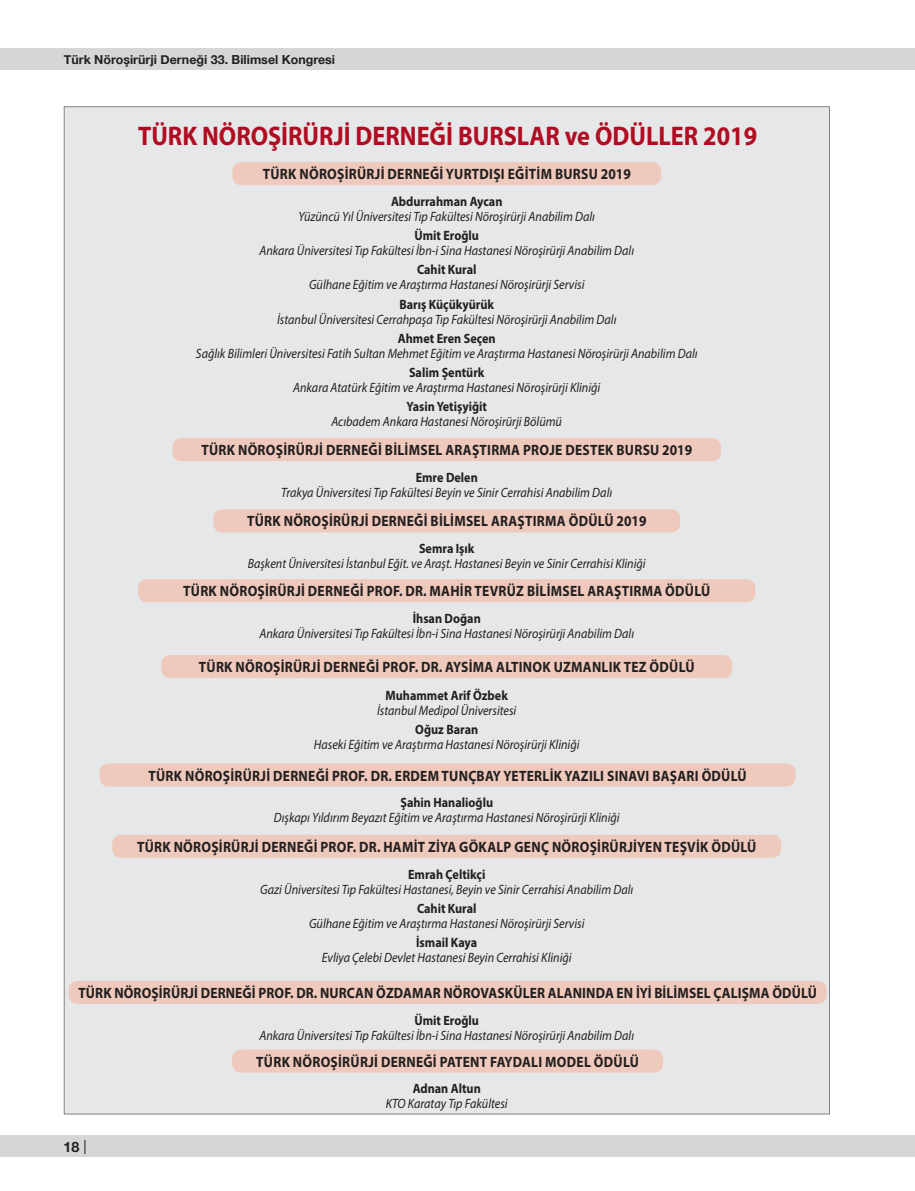
<style>
.page{position:relative;width:915px;height:1191px;background:#fff}
.page>*{position:absolute;margin:0;border:0;box-sizing:border-box;transform-origin:0 0}
.t1{font:700 27px "Myriad Pro";color:#b00c22;scale:.9 1}
.t2{font:700 15px "Myriad Pro";letter-spacing:.02em;color:#231f20;scale:.9 1}
.t3{font:700 14.25px "Helvetica Neue";color:#231f20}
.t4{font:italic 13.5px "Myriad Pro";color:#231f20;scale:.9 1}
.t5{font:700 13.5px "Myriad Pro";color:#231f20;scale:.9 1}
.t6{font:700 12.45px "Helvetica Neue";color:#231f20}
.s1{font-weight:400}
</style>
<div class="page">
<div style="left:64px;top:106px;width:765px;height:1008px;background:#e6e7e9;border:1px solid #808285"></div>
<div style="left:0;top:49px;width:914px;height:21px;background:#d5d6d8"></div>
<div style="left:0;top:1135px;width:914px;height:22px;background:#d5d6d8"></div>
<div style="left:172px;top:438px;width:548px;height:23px;background:#eec9bc;border-radius:9px"></div>
<div style="left:232px;top:1049px;width:430px;height:23px;background:#eec9bc;border-radius:9px"></div>
<div style="left:213px;top:509px;width:467px;height:23px;background:#eec9bc;border-radius:9px"></div>
<div style="left:138px;top:579px;width:617px;height:23px;background:#eec9bc;border-radius:9px"></div>
<div style="left:161px;top:655px;width:571px;height:23px;background:#eec9bc;border-radius:9px"></div>
<div style="left:100px;top:763px;width:695px;height:23px;background:#eec9bc;border-radius:9px"></div>
<div style="left:69px;top:980px;width:757px;height:24px;background:#eec9bc;border-radius:9px"></div>
<div style="left:112px;top:834px;width:669px;height:23px;background:#eec9bc;border-radius:9px"></div>
<div style="left:232px;top:162px;width:428px;height:23px;background:#eec9bc;border-radius:9px"></div>
<p class="t6" style="left:64px;top:49px;width:273px">Türk Nöroşirürji Derneği 33. Bilimsel Kongresi</p>
<h1 class="t1" style="left:138px;top:118px;width:689px">TÜRK NÖROŞİRÜRJİ DERNEĞİ BURSLAR ve ÖDÜLLER 2019</h1>
<p class="t2" style="left:263px;top:164px;width:410px">TÜRK NÖROŞİRÜRJİ DERNEĞİ YURTDIŞI EĞİTİM BURSU 2019</p>
<p class="t5" style="left:391px;top:192px;width:125px">Abdurrahman Aycan</p>
<p class="t4" style="left:298px;top:208px;width:331px">Yüzüncü Yıl Üniversitesi Tıp Fakültesi Nöroşirürji Anabilim Dalı</p>
<p class="t5" style="left:414px;top:227px;width:73px">Ümit Eroğlu</p>
<p class="t4" style="left:259px;top:242px;width:418px">Ankara Üniversitesi Tıp Fakültesi İbn-i Sina Hastanesi Nöroşirürji Anabilim Dalı</p>
<p class="t5" style="left:417px;top:261px;width:68px">Cahit Kural</p>
<p class="t4" style="left:309px;top:276px;width:307px">Gülhane Eğitim ve Araştırma Hastanesi Nöroşirürji Servisi</p>
<p class="t5" style="left:399px;top:295px;width:107px">Barış Küçükyürük</p>
<p class="t4" style="left:277px;top:311px;width:378px">İstanbul Üniversitesi Cerrahpaşa Tıp Fakültesi Nöroşirürji Anabilim Dalı</p>
<p class="t5" style="left:398px;top:329px;width:110px">Ahmet Eren Seçen</p>
<p class="t4" style="left:196px;top:345px;width:558px">Sağlık Bilimleri Üniversitesi Fatih Sultan Mehmet Eğitim ve Araştırma Hastanesi Nöroşirürji Anabilim Dalı</p>
<p class="t5" style="left:409px;top:364px;width:85px">Salim Şentürk</p>
<p class="t4" style="left:293px;top:379px;width:343px">Ankara Atatürk Eğitim ve Araştırma Hastanesi Nöroşirürji Kliniği</p>
<p class="t5" style="left:406px;top:398px;width:91px">Yasin Yetişyiğit</p>
<p class="t4" style="left:331px;top:413px;width:257px">Acıbadem Ankara Hastanesi Nöroşirürji Bölümü</p>
<p class="t2" style="left:201px;top:440px;width:546px">TÜRK NÖROŞİRÜRJİ DERNEĞİ BİLİMSEL ARAŞTIRMA PROJE DESTEK BURSU 2019</p>
<p class="t5" style="left:415px;top:468px;width:70px">Emre Delen</p>
<p class="t4" style="left:281px;top:484px;width:369px">Trakya Üniversitesi Tıp Fakültesi Beyin ve Sinir Cerrahisi Anabilim Dalı</p>
<p class="t2" style="left:247px;top:511px;width:445px">TÜRK NÖROŞİRÜRJİ DERNEĞİ BİLİMSEL ARAŞTIRMA ÖDÜLÜ 2019</p>
<p class="t5" style="left:419px;top:540px;width:63px">Semra Işık</p>
<p class="t4" style="left:248px;top:555px;width:443px">Başkent Üniversitesi İstanbul Eğit. ve Araşt. Hastanesi Beyin ve Sinir Cerrahisi Kliniği</p>
<p class="t2" style="left:183px;top:581px;width:587px">TÜRK NÖROŞİRÜRJİ DERNEĞİ PROF. DR. MAHİR TEVRÜZ BİLİMSEL ARAŞTIRMA ÖDÜLÜ</p>
<p class="t5" style="left:412px;top:609px;width:77px">İhsan Doğan</p>
<p class="t4" style="left:259px;top:625px;width:418px">Ankara Üniversitesi Tıp Fakültesi İbn-i Sina Hastanesi Nöroşirürji Anabilim Dalı</p>
<p class="t2" style="left:199px;top:657px;width:552px">TÜRK NÖROŞİRÜRJİ DERNEĞİ PROF. DR. AYSİMA ALTINOK UZMANLIK TEZ ÖDÜLÜ</p>
<p class="t5" style="left:385px;top:686px;width:137px">Muhammet Arif Özbek</p>
<p class="t4" style="left:377px;top:702px;width:156px">İstanbul Medipol Üniversitesi</p>
<p class="t5" style="left:415px;top:720px;width:71px">Oğuz Baran</p>
<p class="t4" style="left:314px;top:736px;width:296px">Haseki Eğitim ve Araştırma Hastanesi Nöroşirürji Kliniği</p>
<p class="t2" style="left:148px;top:765px;width:666px">TÜRK NÖROŞİRÜRJİ DERNEĞİ PROF. DR. ERDEM TUNÇBAY YETERLİK YAZILI SINAVI BAŞARI ÖDÜLÜ</p>
<p class="t5" style="left:400px;top:794px;width:104px">Şahin Hanalioğlu</p>
<p class="t4" style="left:274px;top:809px;width:385px">Dışkapı Yıldırım Beyazıt Eğitim ve Araştırma Hastanesi Nöroşirürji Kliniği</p>
<p class="t2" style="left:137px;top:837px;width:689px">TÜRK NÖROŞİRÜRJİ DERNEĞİ PROF. DR. HAMİT ZİYA GÖKALP GENÇ NÖROŞİRÜRJİYEN TEŞVİK ÖDÜLÜ</p>
<p class="t5" style="left:408px;top:865px;width:87px">Emrah Çeltikçi</p>
<p class="t4" style="left:260px;top:880px;width:416px">Gazi Üniversitesi Tıp Fakültesi Hastanesi, Beyin ve Sinir Cerrahisi Anabilim Dalı</p>
<p class="t5" style="left:417px;top:899px;width:68px">Cahit Kural</p>
<p class="t4" style="left:309px;top:915px;width:307px">Gülhane Eğitim ve Araştırma Hastanesi Nöroşirürji Servisi</p>
<p class="t5" style="left:416px;top:933px;width:69px">İsmail Kaya</p>
<p class="t4" style="left:322px;top:949px;width:279px">Evliya Çelebi Devlet Hastanesi Beyin Cerrahisi Kliniği</p>
<p class="t2" style="left:78px;top:983px;width:821px">TÜRK NÖROŞİRÜRJİ DERNEĞİ PROF. DR. NURCAN ÖZDAMAR NÖROVASKÜLER ALANINDA EN İYİ BİLİMSEL ÇALIŞMA ÖDÜLÜ</p>
<p class="t5" style="left:414px;top:1011px;width:73px">Ümit Eroğlu</p>
<p class="t4" style="left:259px;top:1026px;width:418px">Ankara Üniversitesi Tıp Fakültesi İbn-i Sina Hastanesi Nöroşirürji Anabilim Dalı</p>
<p class="t3" style="left:64px;top:1136px;width:24px">18 <span class="s1">|</span></p>
<p class="t2" style="left:256px;top:1051px;width:426px">TÜRK NÖROŞİRÜRJİ DERNEĞİ PATENT FAYDALI MODEL ÖDÜLÜ</p>
<p class="t5" style="left:412px;top:1080px;width:77px">Adnan Altun</p>
<p class="t4" style="left:385px;top:1095px;width:137px">KTO Karatay Tıp Fakültesi</p>
</div>
